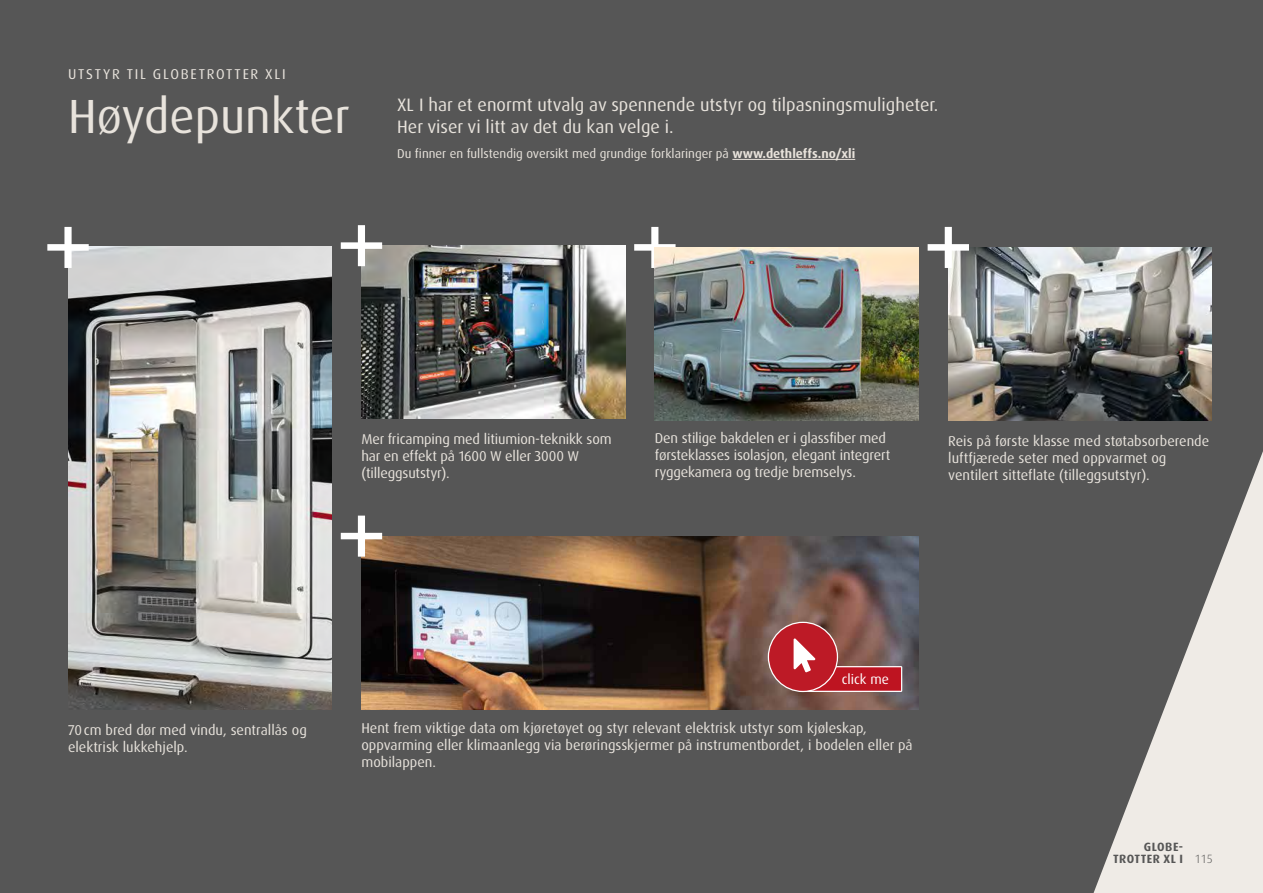
<style>
.page{position:relative;width:1263px;height:893px;background:#565656}
.page>*{position:absolute;margin:0;border:0;box-sizing:border-box;transform-origin:0 0}
.t1{font:48px "Dax Pro";color:#e8e3dc}
.t2{font:18px/21.6px "Dax Pro";color:#e8e3dc}
.t3{font:14.25px/17.1px "Dax Pro";color:#e8e3dc}
.t4{font:14.25px "Dax Pro";letter-spacing:.12em;color:#e8e3dc}
.t5{font:13.65px "Dax OT";color:#fff}
.t6{font:12.75px "Dax OT";color:#e8e3dc}
.t7{font:700 12px/12px "Dax Pro";letter-spacing:.04em;color:#565656;text-align:right}
.t8{font:300 12px "Dax OT";color:#565656}
.s1{font-weight:700;color:#e8e2db}
</style>
<div class="page">
<svg style="left:1093px;top:451px;width:170px;height:442px;background:#a19f9d"></svg>
<img style="left:68px;top:246px;width:264px;height:463px">
<img style="left:361px;top:246px;width:264px;height:173px">
<img style="left:361px;top:536px;width:557px;height:173px">
<img style="left:948px;top:248px;width:264px;height:172px">
<svg style="left:47px;top:227px;width:42px;height:41px"></svg>
<svg style="left:341px;top:516px;width:41px;height:41px"></svg>
<svg style="left:341px;top:225px;width:41px;height:41px"></svg>
<svg style="left:928px;top:227px;width:41px;height:41px"></svg>
<hr style="left:732px;top:159px;width:123px;height:1px;background:#e8e2db">
<svg style="left:634px;top:227px;width:41px;height:41px"></svg>
<img style="left:655px;top:247px;width:263px;height:173px">
<div style="left:768px;top:622px;width:69px;height:69px;background:#bd1a26;border-radius:50%"></div>
<svg style="left:793px;top:638px;width:109px;height:54px"></svg>
<p class="t4" style="left:68px;top:64px;width:219px">UTSTYR TIL GLOBETROTTER XLI</p>
<h1 class="t1" style="left:68px;top:85px;width:283px">Høydepunkter</h1>
<p class="t2" style="left:397px;top:94px;width:543px">XL I har et enormt utvalg av spennende utstyr og tilpasningsmuligheter.<br>Her viser vi litt av det du kan velge i.</p>
<p class="t6" style="left:397px;top:146px;width:460px">Du finner en fullstendig oversikt med grundige forklaringer på <span class="s1">www.dethleffs.no/xli</span></p>
<p class="t3" style="left:361px;top:431px;width:252px">Mer fricamping med litiumion-teknikk som har en effekt på 1600 W eller 3000 W (tilleggsutstyr).</p>
<p class="t3" style="left:655px;top:429px;width:237px">Den stilige bakdelen er i glassfiber med førsteklasses isolasjon, elegant integrert ryggekamera og tredje bremselys.</p>
<p class="t3" style="left:948px;top:432px;width:262px">Reis på første klasse med støtabsorberende luftfjærede seter med oppvarmet og ventilert sitteflate (tilleggsutstyr).</p>
<p class="t3" style="left:68px;top:721px;width:240px">70cm bred dør med vindu, sentrallås og elektrisk lukkehjelp.</p>
<p class="t5" style="left:842px;top:670px;width:48px">click me</p>
<p class="t3" style="left:361px;top:719px;width:553px">Hent frem viktige data om kjøretøyet og styr relevant elektrisk utstyr som kjøleskap, oppvarming eller klimaanlegg via berøringsskjermer på instrumentbordet, i bodelen eller på mobilappen.</p>
<p class="t7" style="left:1113px;top:840px;width:72px">GLOBE-<br>TROTTER XL I</p>
<p class="t8" style="left:1195px;top:851px;width:18px">115</p>
</div>
